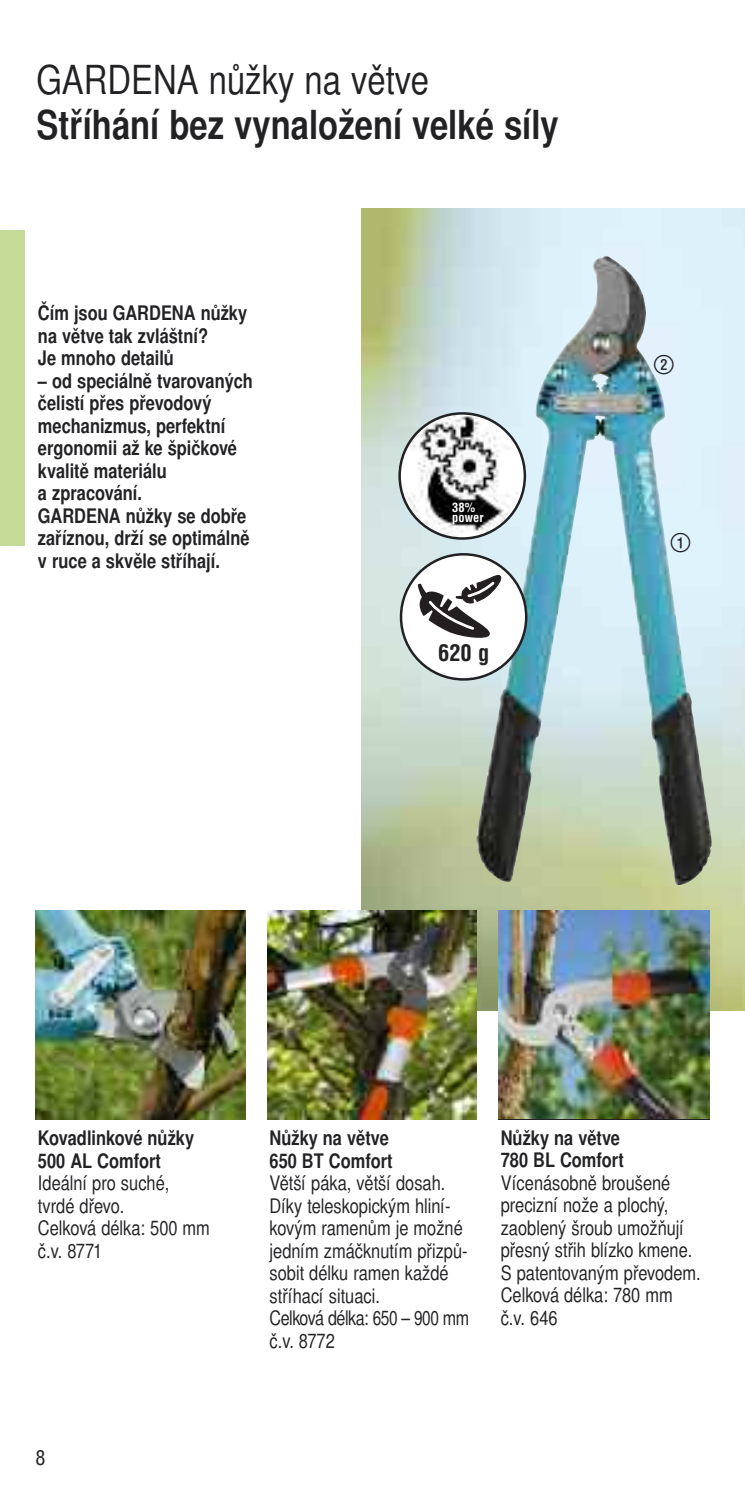
<style>
.page{position:relative;width:745px;height:1489px;background:#fff}
.page>*{position:absolute;margin:0;border:0;box-sizing:border-box;transform-origin:0 0}
.t1{font:700 condensed 40px "Nimbus Sans LCE";color:#222225}
.t2{font:condensed 40px "Nimbus Sans LCE";color:#222225}
.t3{font:22.5px "GARDENA 77 Bold Cond";color:#222225}
.t4{font:condensed 20px/22.5px "Nimbus Sans LCE";color:#222225}
.t5{font:700 condensed 20px/22.5px "Nimbus Sans LCE";color:#222225}
.t6{font:20px "GARDENA Ziff Sonderz";color:#222225}
.t7{font:20px "GARDENA 57 Regular Cond";color:#222225}
.t8{font:12.5px/10px "GARDENA 77 Bold Cond";color:#fff}
</style>
<div class="page">
<img style="left:361px;top:208px;width:383px;height:802px">
<img style="left:476px;top:255px;width:235px;height:630px">
<svg style="left:399px;top:553px;width:128px;height:127px"></svg>
<img style="left:35px;top:910px;width:210px;height:209px">
<img style="left:267px;top:910px;width:209px;height:209px">
<svg style="left:398px;top:412px;width:127px;height:127px"></svg>
<div style="left:0;top:231px;width:25px;height:315px;background:#c6da98"></div>
<img style="left:498px;top:910px;width:211px;height:208px">
<h1 class="t2" style="left:36px;top:56px;width:393px">GARDENA nůžky na větve</h1>
<h1 class="t1" style="left:36px;top:101px;width:523px">Stříhání bez vynaložení velké síly</h1>
<p class="t5" style="left:38px;top:302px;width:210px">Čím jsou GARDENA nůžky na větve tak zvláštní?<br>Je mnoho detailů</p>
<p class="t5" style="left:38px;top:369px;width:216px">– od speciálně tvarovaných čelistí přes převodový mechanizmus, perfektní ergonomii až ke špičkové kvalitě materiálu<br>a zpracování.<br>GARDENA nůžky se dobře zaříznou, drží se optimálně v ruce a skvěle stříhají.</p>
<p class="t8" style="left:452px;top:503px;width:33px">38% power</p>
<p class="t3" style="left:438px;top:640px;width:53px">620 g</p>
<p class="t6" style="left:653px;top:353px;width:21px">2</p>
<p class="t6" style="left:670px;top:531px;width:21px">1</p>
<p class="t5" style="left:38px;top:1127px;width:157px">Kovadlinkové nůžky<br>500 AL Comfort</p>
<p class="t4" style="left:38px;top:1172px;width:173px">Ideální pro suché, tvrdé dřevo.<br>Celková délka: 500 mm č.v. 8771</p>
<p class="t7" style="left:36px;top:1445px;width:12px">8</p>
<p class="t5" style="left:269px;top:1127px;width:124px">Nůžky na větve<br>650 BT Comfort</p>
<p class="t4" style="left:269px;top:1172px;width:201px">Větší páka, větší dosah.<br>Díky teleskopickým hliní&shy;kovým ramenům je možné jedním zmáčknutím přizpů&shy;sobit délku ramen každé stříhací situaci.<br>Celková délka: 650 – 900 mm č.v. 8772</p>
<p class="t5" style="left:500px;top:1126px;width:124px">Nůžky na větve<br>780 BL Comfort</p>
<p class="t4" style="left:500px;top:1171px;width:201px">Vícenásobně broušené precizní nože a plochý, zaoblený šroub umožňují přesný střih blízko kmene.<br>S patentovaným převodem.<br>Celková délka: 780 mm č.v. 646</p>
</div>
